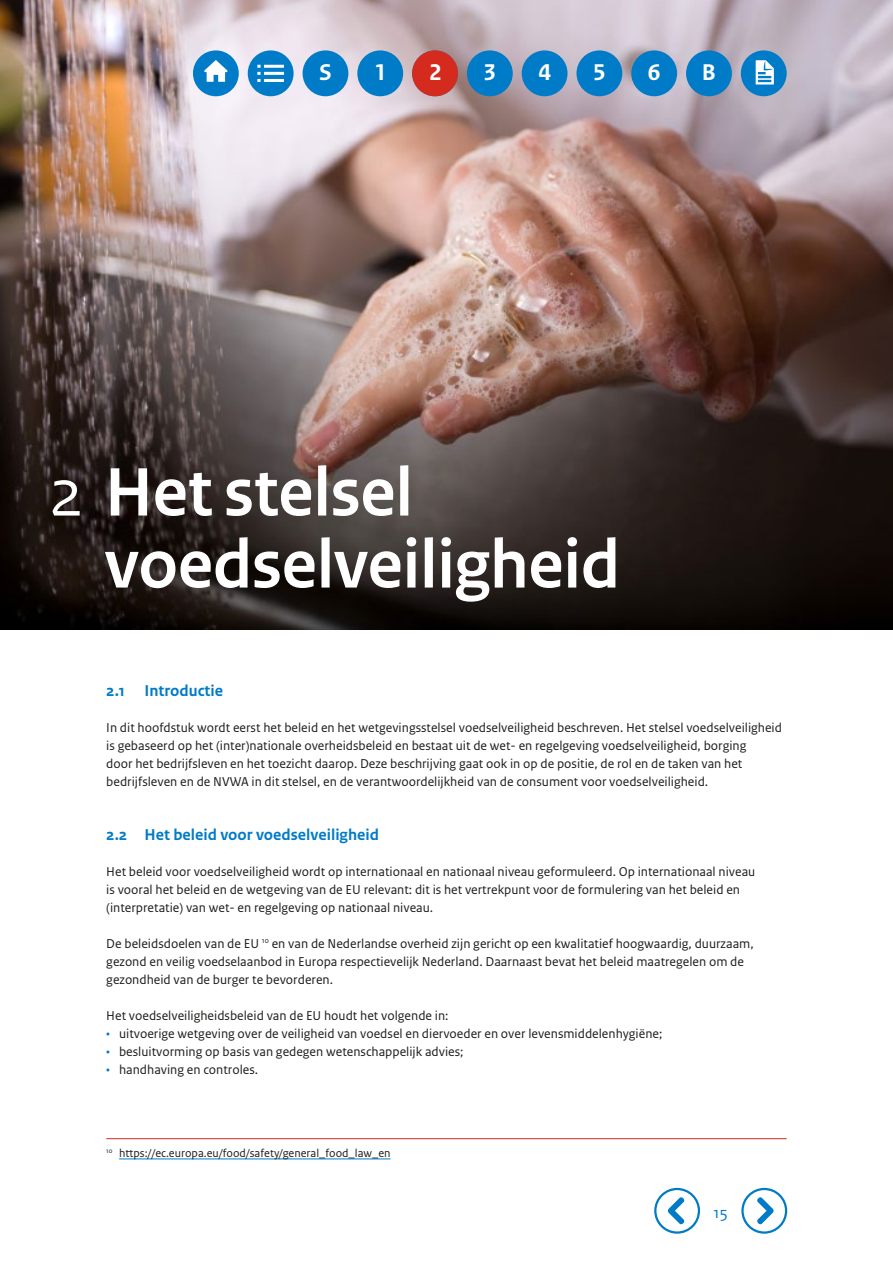
<style>
.page{position:relative;width:893px;height:1263px;background:#fff}
.page>*{position:absolute;margin:0;border:0;box-sizing:border-box;transform-origin:0 0}
._03_RO_Kop_Hoofdstuk{font:700 72px/72px "Rijksoverheid Sans Heading";color:#fff}
.t1{font:700 24px "Rijksoverheid Sans Text";color:#fff}
.t2{font:24px "Rijksoverheid Sans Text Bold 7";color:#fff}
._04_RO_Paragraafkop{font:700 16.5px "Rijksoverheid Sans Text";color:#007bc7}
.t3{font:16.5px "Rijksoverheid Sans Text";color:#007bc7}
._07_RO_Broodtekst{font:13.5px/18px "Rijksoverheid Sans Text";color:#1d1d1b}
.Voetnoot{font:12px "Rijksoverheid Sans Text";color:#1d1d1b}
.s1{font-weight:400}
.s2{color:#007bc7}
</style>
<div class="page">
<img style="left:0;top:0;width:893px;height:629px">
<hr style="left:106px;top:1138px;width:681px;height:1px;background:#d52b1e">
<hr style="left:119px;top:1158px;width:271px;height:1px;background:#007bc7">
<div style="left:358px;top:52px;width:44px;height:43px;background:#007bc7;border-radius:50%"></div>
<div style="left:357px;top:50px;width:46px;height:46px;border:2px solid #007bc7;border-radius:50%"></div>
<div style="left:468px;top:52px;width:44px;height:43px;background:#007bc7;border-radius:50%"></div>
<div style="left:467px;top:50px;width:46px;height:46px;border:2px solid #007bc7;border-radius:50%"></div>
<div style="left:523px;top:52px;width:43px;height:43px;background:#007bc7;border-radius:50%"></div>
<div style="left:522px;top:50px;width:45px;height:46px;border:2px solid #007bc7;border-radius:50%"></div>
<div style="left:249px;top:52px;width:43px;height:43px;background:#007bc7;border-radius:50%"></div>
<div style="left:248px;top:50px;width:46px;height:46px;border:2px solid #007bc7;border-radius:50%"></div>
<hr style="left:264px;top:65px;width:20px;height:3px;background:#fff">
<hr style="left:264px;top:72px;width:20px;height:3px;background:#fff">
<hr style="left:264px;top:79px;width:20px;height:3px;background:#fff">
<svg style="left:257px;top:65px;width:4px;height:17px"></svg>
<div style="left:578px;top:52px;width:43px;height:43px;background:#007bc7;border-radius:50%"></div>
<div style="left:576px;top:50px;width:46px;height:46px;border:2px solid #007bc7;border-radius:50%"></div>
<div style="left:632px;top:52px;width:44px;height:43px;background:#007bc7;border-radius:50%"></div>
<div style="left:631px;top:50px;width:46px;height:46px;border:2px solid #007bc7;border-radius:50%"></div>
<div style="left:687px;top:52px;width:44px;height:43px;background:#007bc7;border-radius:50%"></div>
<div style="left:686px;top:50px;width:46px;height:46px;border:2px solid #007bc7;border-radius:50%"></div>
<div style="left:742px;top:52px;width:43px;height:43px;background:#007bc7;border-radius:50%"></div>
<div style="left:741px;top:50px;width:46px;height:46px;border:2px solid #007bc7;border-radius:50%"></div>
<svg style="left:756px;top:60px;width:18px;height:25px"></svg>
<div style="left:304px;top:52px;width:43px;height:43px;background:#007bc7;border-radius:50%"></div>
<div style="left:303px;top:50px;width:45px;height:46px;border:2px solid #007bc7;border-radius:50%"></div>
<div style="left:194px;top:52px;width:44px;height:43px;background:#007bc7;border-radius:50%"></div>
<div style="left:193px;top:50px;width:46px;height:46px;border:2px solid #007bc7;border-radius:50%"></div>
<svg style="left:204px;top:60px;width:23px;height:22px"></svg>
<div style="left:413px;top:52px;width:44px;height:43px;background:#d52b1e;border-radius:50%"></div>
<div style="left:412px;top:50px;width:46px;height:46px;border:2px solid #d52b1e;border-radius:50%"></div>
<div style="left:654px;top:1188px;width:46px;height:46px;border:2px solid #007bc7;border-radius:50%"></div>
<svg style="left:668px;top:1197px;width:17px;height:28px"></svg>
<div style="left:741px;top:1188px;width:46px;height:46px;border:2px solid #007bc7;border-radius:50%"></div>
<svg style="left:757px;top:1197px;width:17px;height:28px"></svg>
<h2 class="t1" style="left:319px;top:58px;width:14px">S</h2>
<h2 class="t1" style="left:374px;top:58px;width:14px">1</h2>
<h2 class="t2" style="left:429px;top:58px;width:14px">2</h2>
<h2 class="t1" style="left:483px;top:58px;width:14px">3</h2>
<h2 class="t1" style="left:538px;top:58px;width:14px">4</h2>
<h2 class="t1" style="left:593px;top:58px;width:14px">5</h2>
<h2 class="t1" style="left:648px;top:58px;width:14px">6</h2>
<h2 class="t1" style="left:702px;top:58px;width:16px">B</h2>
<p class="_03_RO_Kop_Hoofdstuk" style="left:105px;top:458px;width:516px;text-indent:-55px"><span class="s1">2</span> Het stelsel voedselveiligheid</p>
<p class="_04_RO_Paragraafkop" style="left:106px;top:681px;width:118px">2.1 Introductie</p>
<p class="_07_RO_Broodtekst" style="left:106px;top:718px;width:677px">In dit hoofdstuk wordt eerst het beleid en het wetgevingsstelsel voedselveiligheid beschreven. Het stelsel voedselveiligheid is gebaseerd op het (inter)nationale overheidsbeleid en bestaat uit de wet- en regelgeving voedselveiligheid, borging<br>door het bedrijfsleven en het toezicht daarop. Deze beschrijving gaat ook in op de positie, de rol en de taken van het bedrijfsleven en de NVWA in dit stelsel, en de verantwoordelijkheid van de consument voor voedselveiligheid.</p>
<p class="_04_RO_Paragraafkop" style="left:106px;top:825px;width:274px">2.2 Het beleid voor voedselveiligheid</p>
<p class="_07_RO_Broodtekst" style="left:106px;top:862px;width:651px">Het beleid voor voedselveiligheid wordt op internationaal en nationaal niveau geformuleerd. Op internationaal niveau is vooral het beleid en de wetgeving van de EU relevant: dit is het vertrekpunt voor de formulering van het beleid en (interpretatie) van wet- en regelgeving op nationaal niveau.</p>
<p class="_07_RO_Broodtekst" style="left:106px;top:934px;width:649px">De beleidsdoelen van de EU <sup>10</sup> en van de Nederlandse overheid zijn gericht op een kwalitatief hoogwaardig, duurzaam, gezond en veilig voedselaanbod in Europa respectievelijk Nederland. Daarnaast bevat het beleid maatregelen om de gezondheid van de burger te bevorderen.</p>
<p class="_07_RO_Broodtekst" style="left:106px;top:1006px;width:344px">Het voedselveiligheidsbeleid van de EU houdt het volgende in:</p>
<p class="_07_RO_Broodtekst" style="left:106px;top:1024px;width:558px"><span class="s2">•</span> uitvoerige wetgeving over de veiligheid van voedsel en diervoeder en over levensmiddelenhygiëne;</p>
<p class="_07_RO_Broodtekst" style="left:106px;top:1042px;width:359px"><span class="s2">•</span> besluitvorming op basis van gedegen wetenschappelijk advies;</p>
<p class="_07_RO_Broodtekst" style="left:106px;top:1060px;width:153px"><span class="s2">•</span> handhaving en controles.</p>
<p class="Voetnoot" style="left:106px;top:1146px;width:286px"><sup>10</sup> https://ec.europa.eu/food/safety/general_food_law_en</p>
<p class="t3" style="left:713px;top:1203px;width:16px">15</p>
</div>
